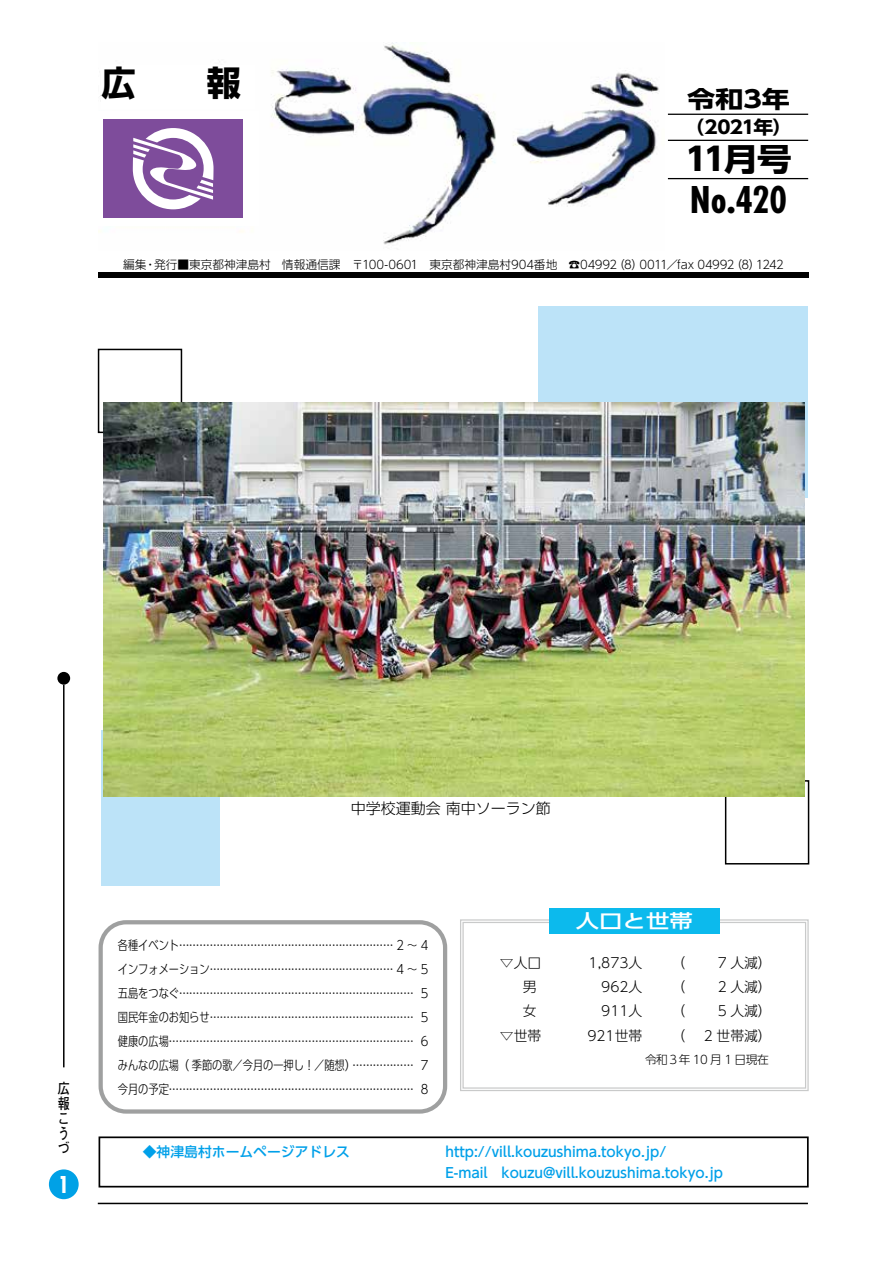
<style>
.page{position:relative;width:893px;height:1263px;background:#fff}
.page>*{position:absolute;margin:0;border:0;box-sizing:border-box;transform-origin:0 0}
.t1{font:700 40.5px "Futura PT Cond";color:#000}
.t2{font:700 34.5px "UD Shin Go Pro";color:#000}
.t3{font:700 31.5px "UD Shin Go Pro";color:#000;scale:1.11 1}
.t4{font:700 25.5px "Futura PT Cond";color:#fff}
.t5{font:700 23.4px "UD Shin Go Pro";color:#000;scale:1.2 1}
.t6{font:500 18.75px "UD Shin Go Pro";color:#fff;scale:1.25 1}
.t7{font:700 18px "UD Shin Go Pro";letter-spacing:-.045em;color:#000;scale:1.1 1}
.t8{font:300 15px "UD Shin Go Pro";color:#000}
.t9{font:700 14.85px/14.9px "Futo Go B101 Pro";color:#000;scale:.8 1}
.t10{font:500 13.8px "UD Shin Go Pro";color:#00a0e9}
.t11{font:300 13.8px "UD Shin Go Pro";color:#000}
.t12{font:300 12.75px/24px "UD Shin Go C Oeiz Pr 6";color:#000;text-align:right}
.t13{font:300 11.7px "UD Shin Go Pro";letter-spacing:-.01em;color:#000}
.t14{font:300 11.7px "UD Shin Go Pro";letter-spacing:-.04em;color:#000}
</style>
<div class="page">
<hr style="left:98px;top:1203px;width:710px;height:1px;background:#000">
<hr style="left:63px;top:685px;width:2px;height:382px;background:#000">
<div style="left:57px;top:672px;width:13px;height:13px;background:#000;border-radius:50%"></div>
<div style="left:49px;top:1169px;width:30px;height:30px;background:#00a1e6;border-radius:50%"></div>
<img style="left:99px;top:43px;width:560px;height:202px">
<div style="left:101px;top:65px;width:153px;height:44px;background:#fff"></div>
<div style="left:88px;top:111px;width:170px;height:115px;background:#fff"></div>
<div style="left:103px;top:119px;width:140px;height:99px;background:#7e4c9b"></div>
<svg style="left:133px;top:128px;width:81px;height:81px"></svg>
<hr style="left:668px;top:114px;width:140px;height:1px;background:#000">
<hr style="left:668px;top:140px;width:140px;height:1px;background:#000">
<hr style="left:668px;top:178px;width:140px;height:1px;background:#000">
<div style="left:99px;top:272px;width:710px;height:5px;background:#000"></div>
<div style="left:99px;top:920px;width:348px;height:194px;border:4px solid #9fa0a0;border-radius:26px"></div>
<svg style="left:460px;top:919px;width:349px;height:172px"></svg>
<div style="left:462px;top:922px;width:344px;height:167px;border:1px solid #c9caca"></div>
<div style="left:549px;top:908px;width:170px;height:26px;background:#0cbaed"></div>
<div style="left:99px;top:1136px;width:710px;height:51px;border:2px solid #000"></div>
<div style="left:98px;top:349px;width:84px;height:84px;border:2px solid #000"></div>
<div style="left:725px;top:780px;width:84px;height:84px;border:2px solid #000"></div>
<div style="left:538px;top:306px;width:269px;height:192px;background:#bce3f8"></div>
<div style="left:101px;top:730px;width:118px;height:156px;background:#bce3f8"></div>
<img style="left:104px;top:403px;width:700px;height:394px">
<h2 class="t2" style="left:101px;top:54px;width:141px">広　　報</h2>
<h3 class="t5" style="left:687px;top:80px;width:87px">令和3年</h3>
<h3 class="t7" style="left:685px;top:112px;width:100px">（2021年(</h3>
<h3 class="t3" style="left:685px;top:134px;width:98px">11月号</h3>
<h1 class="t1" style="left:690px;top:176px;width:99px">No.420</h1>
<p class="t13" style="left:613px;top:255px;width:32px">（8）</p>
<p class="t13" style="left:730px;top:255px;width:32px">)8(</p>
<p class="t13" style="left:123px;top:255px;width:25px">編集</p>
<p class="t13" style="left:154px;top:255px;width:465px">発行■東京都神津島村　情報通信課　〒100-0601　東京都神津島村904番地　☎04992</p>
<p class="t13" style="left:639px;top:255px;width:97px">0011／fax 04992</p>
<p class="t13" style="left:756px;top:255px;width:30px">1242</p>
<p class="t13" style="left:145px;top:255px;width:13px">・</p>
<p class="t9" style="left:58px;top:1079px;width:16px">広報こうづ</p>
<h3 class="t4" style="left:58px;top:1169px;width:13px">1</h3>
<p class="t8" style="left:351px;top:796px;width:201px">中学校運動会南中ソーラン節</p>
<p class="t12" style="left:118px;top:932px;width:312px">各種イベント............................................................... 2 ~ 4インフォメーション...................................................... 4 ~ 5<br>5</p>
<p class="t12" style="left:118px;top:980px;width:297px">五島をつなぐ.....................................................................</p>
<p class="t12" style="left:118px;top:1004px;width:297px">国民年金のお知らせ............................................................</p>
<p class="t12" style="left:421px;top:1004px;width:9px">5</p>
<p class="t12" style="left:118px;top:1028px;width:297px">健康の広場........................................................................</p>
<p class="t12" style="left:421px;top:1028px;width:9px">6</p>
<p class="t12" style="left:118px;top:1052px;width:297px">みんなの広場（季節の歌／今月の一押し！／随想 .... . .( ...............</p>
<p class="t12" style="left:421px;top:1052px;width:9px">7</p>
<p class="t12" style="left:118px;top:1076px;width:297px">今月の予定........................................................................</p>
<p class="t12" style="left:421px;top:1076px;width:9px">8</p>
<h3 class="t6" style="left:576px;top:906px;width:95px">人口と世帯</h3>
<p class="t11" style="left:500px;top:951px;width:43px">▽人口</p>
<p class="t11" style="left:589px;top:951px;width:55px">1,873人</p>
<p class="t11" style="left:672px;top:951px;width:15px">（</p>
<p class="t11" style="left:718px;top:951px;width:56px">7 人減(</p>
<p class="t11" style="left:523px;top:975px;width:15px">男</p>
<p class="t11" style="left:601px;top:975px;width:43px">962人</p>
<p class="t11" style="left:672px;top:975px;width:15px">（</p>
<p class="t11" style="left:718px;top:975px;width:56px">2 人減(</p>
<p class="t11" style="left:523px;top:1000px;width:15px">女</p>
<p class="t11" style="left:601px;top:1000px;width:43px">911人</p>
<p class="t11" style="left:672px;top:1000px;width:15px">（</p>
<p class="t11" style="left:718px;top:1000px;width:56px">5 人減(</p>
<p class="t11" style="left:500px;top:1024px;width:43px">▽世帯</p>
<p class="t11" style="left:587px;top:1024px;width:56px">921世帯</p>
<p class="t11" style="left:672px;top:1024px;width:15px">（</p>
<p class="t11" style="left:704px;top:1024px;width:69px">2 世帯減(</p>
<p class="t14" style="left:645px;top:1049px;width:125px">令和３年 10 月 1 日現在</p>
<p class="t10" style="left:143px;top:1140px;width:209px">◆神津島村ホームページアドレス</p>
<p class="t10" style="left:445px;top:1140px;width:222px">http://vill.kouzushima.tokyo.jp/</p>
<p class="t10" style="left:445px;top:1161px;width:44px">E-mail</p>
<p class="t10" style="left:502px;top:1161px;width:223px">kouzu@vill.kouzushima.tokyo.jp</p>
</div>
